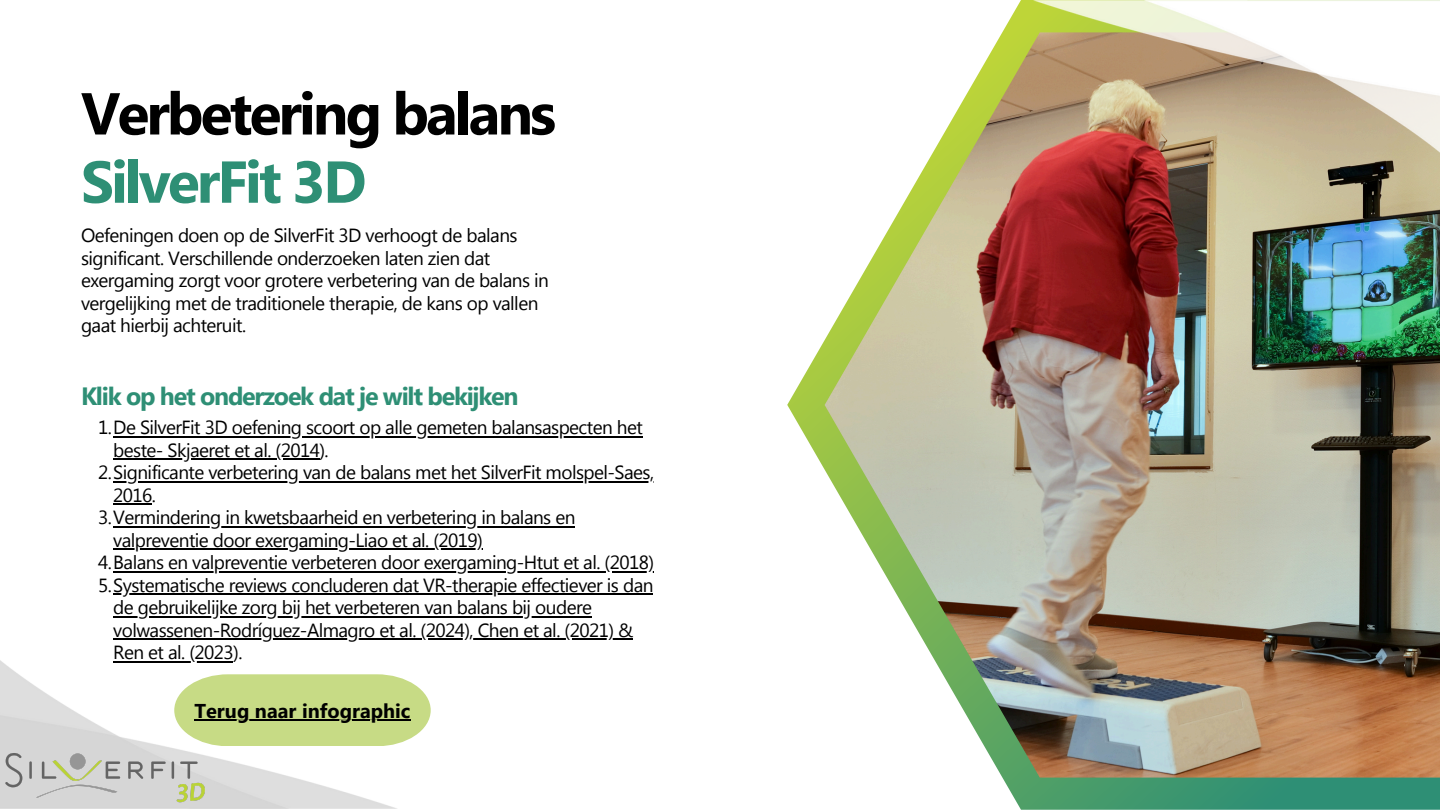
<style>
.page{position:relative;width:1440px;height:810px;background:#fff}
.page>*{position:absolute;margin:0;border:0;box-sizing:border-box;transform-origin:0 0}
.t1{font:700 59px "Segoe UI";letter-spacing:-.05em;color:#000}
.t2{font:700 59px "Segoe UI";letter-spacing:-.05em;color:#2e8f75}
.t3{font:700 25px "Segoe UI";letter-spacing:-.05em;color:#2e8f75}
.t4{font:700 20px "Segoe UI";color:#000}
.t5{font:19px/22.5px "Segoe UI";letter-spacing:-.03em;color:#000}
</style>
<div class="page">
<svg style="left:787px;top:0;width:653px;height:810px"></svg>
<img style="left:825px;top:32px;width:615px;height:746px">
<img style="left:0;top:660px;width:395px;height:148px">
<hr style="left:113px;top:436px;width:529px;height:1px;background:#000">
<hr style="left:113px;top:458px;width:206px;height:2px;background:#000">
<hr style="left:113px;top:481px;width:541px;height:1px;background:#000">
<hr style="left:113px;top:503px;width:39px;height:2px;background:#000">
<hr style="left:113px;top:526px;width:462px;height:1px;background:#000">
<hr style="left:113px;top:548px;width:369px;height:2px;background:#000">
<hr style="left:113px;top:571px;width:541px;height:1px;background:#000">
<hr style="left:113px;top:593px;width:540px;height:2px;background:#000">
<hr style="left:113px;top:616px;width:478px;height:1px;background:#000">
<hr style="left:113px;top:638px;width:520px;height:2px;background:#000">
<hr style="left:113px;top:661px;width:120px;height:1px;background:#000">
<img style="left:0;top:748px;width:210px;height:60px">
<img style="left:1033px;top:0;width:407px;height:163px">
<svg style="left:174px;top:674px;width:257px;height:72px;background:#ccde90"></svg>
<hr style="left:194px;top:719px;width:216px;height:2px;background:#000">
<p class="t1" style="left:81px;top:71px;width:477px">Verbetering balans</p>
<h1 class="t2" style="left:81px;top:139px;width:287px">SilverFit 3D</h1>
<h3 class="t5" style="left:81px;top:223px;width:469px">Oefeningen doen op de SilverFit 3D verhoogt de balans significant. Verschillende onderzoeken laten zien dat exergaming zorgt voor grotere verbetering van de balans in vergelijking met de traditionele therapie, de kans op vallen gaat hierbij achteruit.</h3>
<h2 class="t3" style="left:81px;top:378px;width:439px">Klik op het onderzoek dat je wilt bekijken</h2>
<h1 class="t5" style="left:98px;top:415px;width:546px">1.De SilverFit 3D oefening scoort op alle gemeten balansaspecten het</h1>
<p class="t5" style="left:113px;top:438px;width:217px">beste- Skjaeret et al. (2014).</p>
<h2 class="t5" style="left:113px;top:460px;width:542px;text-indent:-15px">2.Significante verbetering van de balans met het SilverFit molspel-Saes,<br>2016.</h2>
<p class="t5" style="left:98px;top:505px;width:479px">3.Vermindering in kwetsbaarheid en verbetering in balans en</p>
<p class="t5" style="left:113px;top:528px;width:371px">valpreventie door exergaming-Liao et al. (2019)</p>
<p class="t5" style="left:98px;top:550px;width:557px">4.Balans en valpreventie verbeteren door exergaming-Htut et al. (2018)</p>
<p class="t5" style="left:98px;top:573px;width:557px">5.Systematische reviews concluderen dat VR-therapie effectiever is dan</p>
<p class="t5" style="left:113px;top:595px;width:480px">de gebruikelijke zorg bij het verbeteren van balans bij oudere</p>
<p class="t5" style="left:113px;top:618px;width:522px">volwassenen-Rodríguez-Almagro et al. (2024), Chen et al. (2021) &amp;</p>
<p class="t5" style="left:113px;top:640px;width:131px">Ren et al. (2023).</p>
<p class="t4" style="left:194px;top:696px;width:218px">Terug naar infographic</p>
</div>
